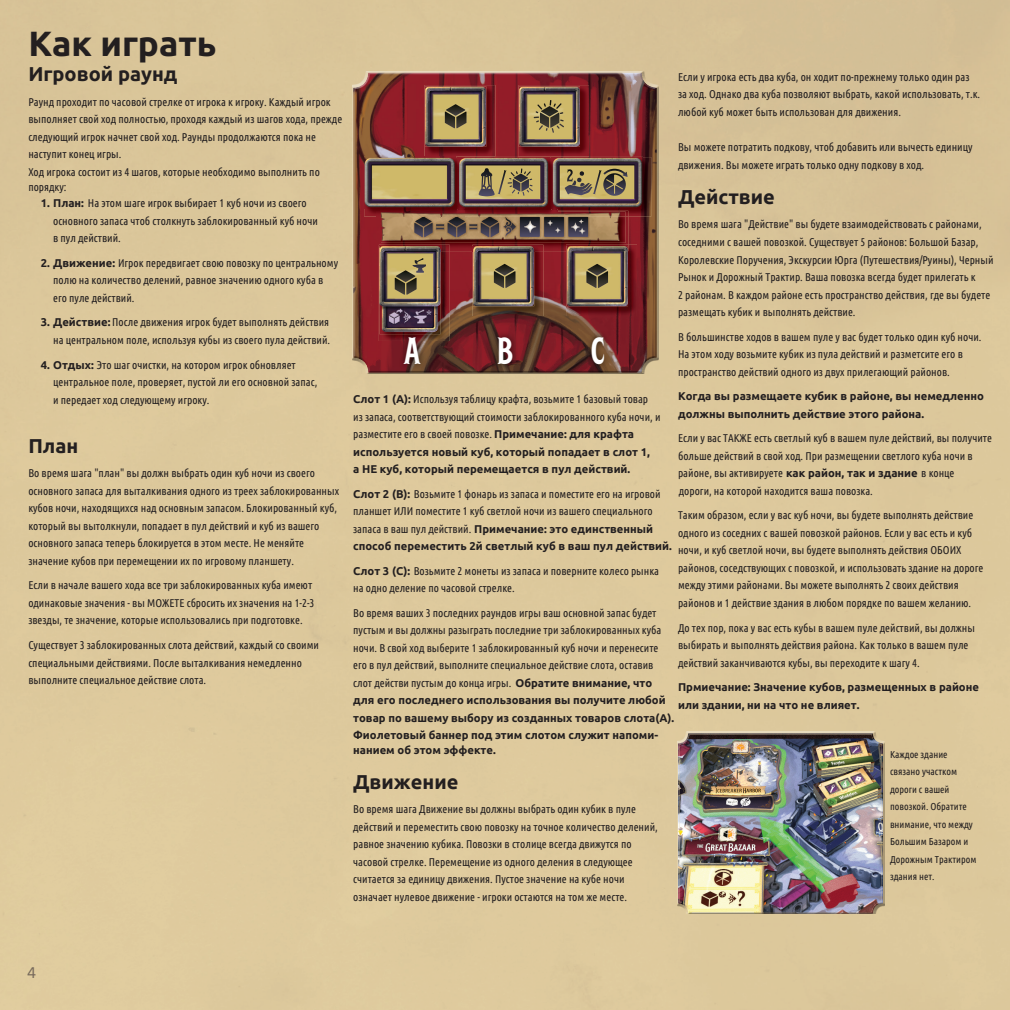
<style>
.page{position:relative;width:1010px;height:1010px;background:#fff}
.page>*{position:absolute;margin:0;border:0;box-sizing:border-box;transform-origin:0 0}
.t1{font:38px "Herschel Butter";color:#fff}
.t2{font:700 35px "Ubuntu";letter-spacing:.005em;color:#231f20}
.t3{font:700 20px "Ubuntu";letter-spacing:.005em;color:#231f20}
.t4{font:15px "Trade Gothic Next LT Pro";color:#776a5c}
.t5{font:11.25px/17.5px "Ubuntu Condensed";letter-spacing:.005em;color:#231f20}
.t6{font:700 11.25px/17.5px "Ubuntu";letter-spacing:.005em;color:#231f20}
.t7{font:10px/17.5px "Ubuntu Condensed";letter-spacing:.005em;color:#231f20}
.s1{font-family:"Ubuntu";font-weight:700}
.s2{font-family:"Ubuntu Condensed";font-weight:400}
</style>
<div class="page">
<div style="left:352px;top:71px;width:307px;height:303px;background:#231f20;opacity:.75"></div>
<div style="left:677px;top:732px;width:208px;height:182px;background:#231f20;opacity:.75"></div>
<div style="left:398px;top:331px;width:29px;height:40px;background:#231f20;opacity:.75"></div>
<div style="left:492px;top:331px;width:27px;height:40px;background:#231f20;opacity:.75"></div>
<div style="left:585px;top:331px;width:26px;height:39px;background:#231f20;opacity:.75"></div>
<h2 class="t2" style="left:28px;top:24px;width:190px">Как играть</h2>
<h3 class="t3" style="left:28px;top:62px;width:151px">Игровой раунд</h3>
<p class="t5" style="left:28px;top:92px;width:315px">Раунд проходит по часовой стрелке от игрока к игроку. Каждый игрок выполняет свой ход полностью, проходя каждый из шагов хода, прежде следующий игрок начнет свой ход. Раунды продолжаются пока не наступит конец игры.<br>Ход игрока состоит из 4 шагов, которые необходимо выполнить по</p>
<p class="t5" style="left:28px;top:178px;width:40px">порядку:</p>
<p class="t5" style="left:53px;top:194px;width:266px;text-indent:-12px"><span class="s1">1. План:</span> На этом шаге игрок выбирает 1 куб ночи из своего основного запаса чтоб столкнуть заблокированный куб ночи в пул действий.</p>
<p class="t5" style="left:53px;top:254px;width:286px;text-indent:-12px"><span class="s1">2. Движение:</span> Игрок передвигает свою повозку по центральному полю на количество делений, равное значению одного куба в его пуле действий.</p>
<p class="t5" style="left:41px;top:313px;width:291px;text-align:right"><span class="s1">3. Действие:</span> После движения игрок будет выполнять действия на центральном поле, используя кубы из своего пула действий.</p>
<p class="t5" style="left:53px;top:356px;width:266px;text-indent:-12px"><span class="s1">4. Отдых:</span> Это шаг очистки, на котором игрок обновляет центральное поле, проверяет, пустой ли его основной запас, и передает ход следующему игроку.</p>
<h3 class="t3" style="left:28px;top:434px;width:51px">План</h3>
<p class="t5" style="left:28px;top:464px;width:312px">Во время шага "план" вы должн выбрать один куб ночи из своего основного запаса для выталкивания одного из треех заблокированных кубов ночи, находящихся над основным запасом. Блокированный куб, который вы вытолкнули, попадает в пул действий и куб из вашего основного запаса теперь блокируется в этом месте. Не меняйте значение кубов при перемещении их по игровому планшету.</p>
<p class="t5" style="left:28px;top:576px;width:288px">Если в начале вашего хода все три заблокированных куба имеют одинаковые значения - вы МОЖЕТЕ сбросить их значения на 1-2-3 звезды, те значение, которые использовались при подготовке.</p>
<p class="t5" style="left:28px;top:636px;width:292px">Существует 3 заблокированных слота действий, каждый со своими специальными действиями. После выталкивания немедленно выполните специальное действие слота.</p>
<p class="t5" style="left:678px;top:68px;width:304px">Если у игрока есть два куба, он ходит по-прежнему только один раз за ход. Однако два куба позволяют выбрать, какой использовать, т.к. любой куб может быть использован для движения.</p>
<p class="t5" style="left:678px;top:138px;width:296px">Вы можете потратить подкову, чтоб добавить или вычесть единицу движения. Вы можете играть только одну подкову в ход.</p>
<h3 class="t3" style="left:678px;top:185px;width:98px">Действие</h3>
<p class="t5" style="left:678px;top:216px;width:317px">Во время шага "Действие" вы будете взаимодействовать с районами, соседними с вашей повозкой. Существует 5 районов: Большой Базар, Королевские Поручения, Экскурсии Юрга (Путешествия/Руины), Черный Рынок и Дорожный Трактир. Ваша повозка всегда будет прилегать к<br>2 районам. В каждом районе есть пространство действия, где вы будете размещать кубик и выполнять действие.</p>
<p class="t5" style="left:678px;top:328px;width:305px">В большинстве ходов в вашем пуле у вас будет только один куб ночи.<br>На этом ходу возьмите кубик из пула действий и разметсите его в пространство действий одного из двух прилегающий районов.</p>
<p class="t6" style="left:678px;top:387px;width:307px">Когда вы размещаете кубик в районе, вы немедленно должны выполнить действие этого района.</p>
<p class="t5" style="left:678px;top:429px;width:315px">Если у вас ТАКЖЕ есть светлый куб в вашем пуле действий, вы получите больше действий в свой ход. При размещении светлого куба ночи в районе, вы активируете <span class="s1">как район, так и здание</span> в конце<br>дороги, на которой находится ваша повозка.</p>
<p class="t5" style="left:678px;top:506px;width:307px">Таким образом, если у вас куб ночи, вы будете выполнять действие одного из соседних с вашей повозкой районов. Если у вас есть и куб ночи, и куб светлой ночи, вы будете выполнять действия ОБОИХ районов, соседствующих с повозкой, и использовать здание на дороге между этими районами. Вы можете выполнять 2 своих действия районов и 1 действие здания в любом порядке по вашем желанию.</p>
<p class="t5" style="left:678px;top:619px;width:298px">До тех пор, пока у вас есть кубы в вашем пуле действий, вы должны выбирать и выполнять действия района. Как только в вашем пуле действий заканчиваются кубы, вы переходите к шагу 4.</p>
<p class="t6" style="left:678px;top:678px;width:302px">Прмиечание: Значение кубов, размещенных в районе или здании, ни на что не влияет.</p>
<h1 class="t1" style="left:404px;top:328px;width:18px">A</h1>
<h1 class="t1" style="left:497px;top:328px;width:18px">B</h1>
<h1 class="t1" style="left:591px;top:328px;width:15px">C</h1>
<p class="t5" style="left:353px;top:390px;width:309px"><span class="s1">Слот 1 (A):</span> Используя таблицу крафта, возьмите 1 базовый товар из запаса, соответствующий стоимости заблокированного куба ночи, и разместите его в своей повозке. <span class="s1">Примечание: для крафта</span></p>
<p class="t6" style="left:353px;top:443px;width:298px">используется новый куб, который попадает в слот 1, а НЕ куб, который перемещается в пул действий.</p>
<p class="t5" style="left:353px;top:485px;width:309px"><span class="s1">Слот 2 (B):</span> Возьмите 1 фонарь из запаса и поместите его на игровой планшет ИЛИ поместите 1 куб светлой ночи из вашего специального</p>
<p class="t6" style="left:353px;top:520px;width:320px"><span class="s2">запаса в ваш пул действий.</span> Примечание: это единственный способ переместить 2й светлый куб в ваш пул действий.</p>
<p class="t5" style="left:353px;top:562px;width:307px"><span class="s1">Слот 3 (C):</span> Возьмите 2 монеты из запаса и поверните колесо рынка на одно деление по часовой стрелке.</p>
<p class="t5" style="left:353px;top:604px;width:310px">Во время ваших 3 последних раундов игры ваш основной запас будет пустым и вы должны разыграть последние три заблокированных куба ночи. В свой ход выберите 1 заблокированный куб ночи и перенесите его в пул действий, выполните специальное действие слота, оставив слот действи пустым до конца игры. <span class="s1">Обратите внимание, что</span></p>
<p class="t6" style="left:353px;top:691px;width:323px">для его последнего использования вы получите любой товар по вашему выбору из созданных товаров слота(А).<br>Фиолетовый баннер под этим слотом служит напоми-</p>
<p class="t6" style="left:353px;top:741px;width:144px">нанием об этом эффекте.</p>
<h3 class="t3" style="left:353px;top:770px;width:107px">Движение</h3>
<p class="t5" style="left:353px;top:800px;width:306px">Во время шага Движение вы должны выбрать один кубик в пуле действий и переместить свою повозку на точное количество делений, равное значению кубика. Повозки в столице всегда движутся по часовой стрелке. Перемещение из одного деления в следующее считается за единицу движения. Пустое значение на кубе ночи означает нулевое движение - игроки остаются на том же месте.</p>
<p class="t7" style="left:890px;top:745px;width:88px">Каждое здание связано участком дороги с вашей повозкой. Обратите внимание, что между<br>Большим Базаром и<br>Дорожным Трактиром здания нет.</p>
<h3 class="t4" style="left:28px;top:962px;width:10px">4</h3>
</div>
